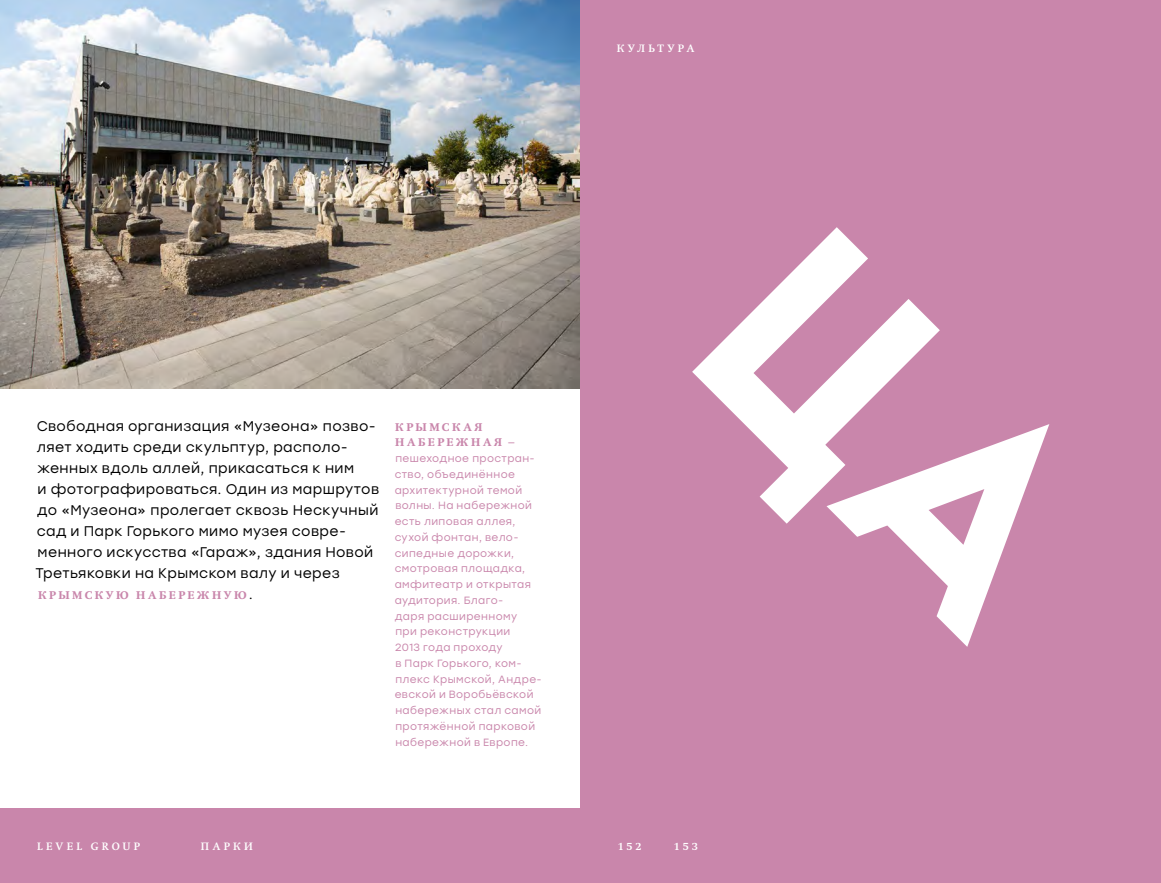
<style>
.page{position:relative;width:1161px;height:883px;background:#fff}
.page>*{position:absolute;margin:0;border:0;box-sizing:border-box;transform-origin:0 0}
.t1{font:14px/21px "Stolzl";letter-spacing:.025em;color:#000}
.t2{font:800 10.85px/15.8px "Swift";letter-spacing:.245em;color:#c986ab}
.t3{font:10.5px/15.8px "Stolzl";letter-spacing:.035em;color:#c986ab}
.t4{font:700 10.5px "Swift";letter-spacing:.295em;color:#fff}
.t5{font:700 10.5px "Swift";letter-spacing:.315em;color:#fff}
.s1{font-family:"Stolzl";font-weight:400;font-size:14px;color:#000}
.s2{font-family:"Stolzl";font-weight:400;font-size:10.5px}
</style>
<div class="page">
<div style="left:0;top:809px;width:580px;height:74px;background:#c986ab"></div>
<img style="left:0;top:0;width:580px;height:388px">
<div style="left:580px;top:0;width:581px;height:883px;background:#c986ab"></div>
<svg style="left:692px;top:227px;width:248px;height:297px"></svg>
<svg style="left:826px;top:424px;width:223px;height:223px"></svg>
<p class="t5" style="left:617px;top:43px;width:79px">КУЛЬТУРА</p>
<p class="t1" style="left:36px;top:415px;width:345px">Свободная организация «Музеона» позво&shy;ляет ходить среди скульптур, располо&shy;женных вдоль аллей, прикасаться к ним<br>и фотографироваться. Один из маршрутов до «Музеона» пролегает сквозь Нескучный сад и Парк Горького мимо музея совре&shy;менного искусства «Гараж», здания Новой Третьяковки на Крымском валу и через</p>
<p class="t2" style="left:38px;top:587px;width:216px">КРЫМСКУЮ НАБЕРЕЖНУЮ<span class="s1">.</span></p>
<p class="t2" style="left:395px;top:419px;width:122px">КРЫМСКАЯ<br>НАБЕРЕЖНАЯ <span class="s2">—</span></p>
<p class="t3" style="left:395px;top:450px;width:149px">пешеходное простран&shy;ство, объединённое архитектурной темой волны. На набережной есть липовая аллея, сухой фонтан, вело&shy;сипедные дорожки, смотровая площадка, амфитеатр и открытая аудитория. Благо-<br>даря расширенному<br>при реконструкции<br>2013 года проходу<br>в Парк Горького, ком&shy;плекс Крымской, Андре&shy;евской и Воробьёвской набережных стал самой протяжённой парковой набережной в Европе.</p>
<p class="t4" style="left:37px;top:840px;width:104px">LEVEL GROUP</p>
<p class="t4" style="left:201px;top:840px;width:15px">П арки</p>
<p class="t4" style="left:618px;top:840px;width:25px">152</p>
<p class="t4" style="left:674px;top:840px;width:26px">153</p>
</div>
